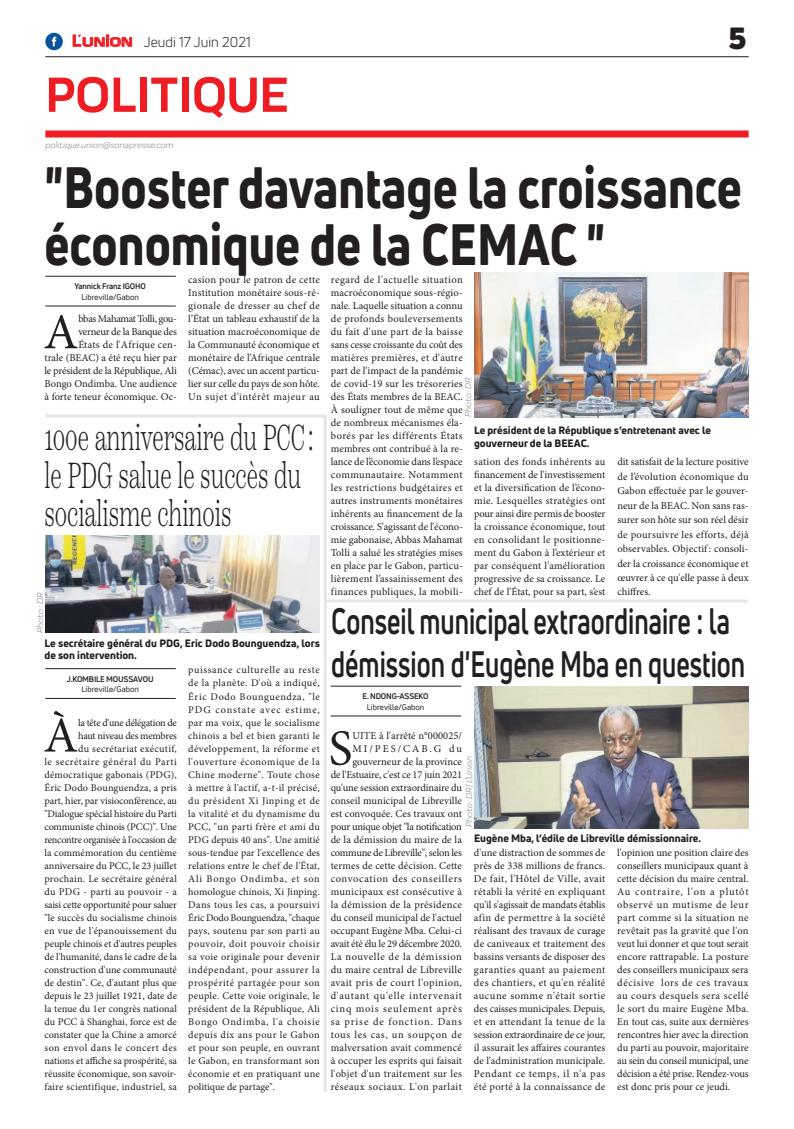
<style>
.page{position:relative;width:794px;height:1129px;background:#fff}
.page>*{position:absolute;margin:0;border:0;box-sizing:border-box;transform-origin:0 0}
.t1{font:800 57px/57px "Uni Neue";color:#231f20;scale:.83 1}
.t2{font:700 51px "Praktika";color:#ee1d23}
.t3{font:50.5px "Minion Pro";color:#231f20}
.t4{font:50.2px "Minion Pro";color:#231f20}
.t5{font:700 36px/43.2px "Uni Neue";color:#231f20;scale:.71 1}
.t6{font:300 36px/38px "Scotch Text";color:#231f20;scale:.61 1}
.t7{font:900 30px "Uni Neue";color:#231f20}
.t8{font:14px "Uni Neue";color:#231f20}
.t9{font:10.5px/13px "Minion Pro";letter-spacing:.005em;color:#231f20;text-align:justify}
.t10{font:800 10.5px/12.6px "Uni Neue";color:#231f20}
.t11{font:10.2px/13px "Minion Pro";color:#231f20;text-align:right}
.t12{font:italic 9px "Praktika";color:#818386}
.t13{font:700 8px "Uni Neue";letter-spacing:-.02em;color:#231f20}
.t14{font:8px "Uni Neue";color:#231f20}
.s1{font-family:"Eurostile";font-weight:600;font-size:15px;color:#ee1d23}
.s2{font-family:"Eurostile";font-weight:600;font-size:11.4px;color:#ee1d23}
</style>
<div class="page">
<hr style="left:45px;top:56px;width:703px;height:1px;background:#231f20">
<div style="left:45px;top:130px;width:703px;height:7px;background:#ee1d23"></div>
<svg style="left:72px;top:34px;width:60px;height:13px"></svg>
<div style="left:45px;top:33px;width:18px;height:17px;background:#08549e;border-radius:50%"></div>
<svg style="left:52px;top:37px;width:4px;height:9px"></svg>
<hr style="left:331px;top:715px;width:130px;height:1px;background:#231f20">
<hr style="left:331px;top:686px;width:130px;height:1px;background:#231f20">
<img style="left:474px;top:686px;width:274px;height:142px">
<hr style="left:45px;top:697px;width:131px;height:1px;background:#231f20">
<hr style="left:45px;top:668px;width:131px;height:1px;background:#231f20">
<img style="left:45px;top:535px;width:275px;height:97px">
<hr style="left:45px;top:414px;width:279px;height:3px;background:#e8e6e0">
<hr style="left:324px;top:599px;width:423px;height:3px;background:#e8e6e0">
<hr style="left:324px;top:415px;width:3px;height:676px;background:#e8e6e0">
<hr style="left:45px;top:305px;width:131px;height:1px;background:#231f20">
<hr style="left:45px;top:276px;width:131px;height:1px;background:#231f20">
<img style="left:474px;top:272px;width:274px;height:146px">
<h3 class="t8" style="left:72px;top:33px;width:180px"><span class="s1">L</span><span class="s2">UNION</span> Jeudi 17 Juin 2021</h3>
<h2 class="t2" style="left:45px;top:54px;width:245px">POLITIQUE</h2>
<p class="t12" style="left:45px;top:139px;width:130px">politique.union@sonapresse.com</p>
<h3 class="t7" style="left:728px;top:17px;width:19px">5</h3>
<h1 class="t1" style="left:44px;top:158px;width:842px">"Booster davantage la croissance économique de la CEMAC "</h1>
<p class="t13" style="left:75px;top:281px;width:73px">Yannick Franz IGOHO</p>
<p class="t14" style="left:82px;top:292px;width:59px">Libreville/Gabon</p>
<p class="t9" style="left:188px;top:273px;width:133px">casion pour le patron de cette Institution monétaire sous-ré&shy;gionale de dresser au chef de l’État un tableau exhaustif de la situation macroéconomique de la Communauté économique et monétaire de l’Afrique centrale (Cémac), avec un accent particu&shy;lier sur celle du pays de son hôte.<br>Un sujet d'intérêt majeur au</p>
<p class="t9" style="left:331px;top:273px;width:133px">regard de l'actuelle situation macroéconomique sous-régio&shy;nale. Laquelle situation a connu de profonds bouleversements du fait d'une part de la baisse sans cesse croissante du coût des matières premières, et d'autre part de l’impact de la pandémie de covid-19 sur les trésoreries des États membres de la BEAC.<br>À souligner tout de même que de nombreux mécanismes éla&shy;borés par les différents États membres ont contribué à la re&shy;lance de l’économie dans l’espace communautaire. Notamment les restrictions budgétaires et autres instruments monétaires inhérents au financement de la croissance. S'agissant de l'écono&shy;mie gabonaise, Abbas Mahamat Tolli a salué les stratégies mises en place par le Gabon, particu&shy;lièrement l’assainissement des finances publiques, la mobili-</p>
<h3 class="t3" style="left:43px;top:298px;width:36px">A</h3>
<p class="t9" style="left:44px;top:312px;width:134px;text-align:right">bbas Mahamat Tolli, gou&shy;verneur de la Banque des<br>États de l'Afrique cen-<br>trale (BEAC) a été reçu hier par le président de la République, Ali<br>Bongo Ondimba. Une audience à forte teneur économique. Oc-</p>
<p class="t12" style="left:462px;top:417px;width:41px;rotate:-90deg">Photo : DR</p>
<h3 class="t6" style="left:44px;top:418px;width:442px">100e anniversaire du PCC: le PDG salue le succès du socialisme chinois</h3>
<p class="t10" style="left:474px;top:424px;width:238px">Le président de la République s’entretenant avec le gouverneur de la BEEAC.</p>
<p class="t9" style="left:474px;top:455px;width:133px">sation des fonds inhérents au financement de l'investissement et la diversification de l’écono&shy;mie. Lesquelles stratégies ont pour ainsi dire permis de booster la croissance économique, tout en consolidant le positionne&shy;ment du Gabon à l’extérieur et par conséquent l'amélioration progressive de sa croissance. Le chef de l’État, pour sa part, s’est</p>
<p class="t9" style="left:617px;top:454px;width:133px;line-height:14.4px">dit satisfait de la lecture positive de l’évolution économique du Gabon effectuée par le gouver&shy;neur de la BEAC. Non sans ras&shy;surer son hôte sur son réel désir de poursuivre les efforts, déjà observables. Objectif: consoli&shy;der la croissance économique et œuvrer à ce qu'elle passe à deux chiffres.</p>
<p class="t12" style="left:34px;top:632px;width:41px;rotate:-90deg">Photo : DR</p>
<h3 class="t5" style="left:331px;top:599px;width:585px">Conseil municipal extraordinaire : la démission d'Eugène Mba en question</h3>
<p class="t13" style="left:362px;top:691px;width:68px">E. NDONG-ASSEKO</p>
<p class="t14" style="left:367px;top:701px;width:59px">Libreville/Gabon</p>
<p class="t10" style="left:45px;top:636px;width:277px">Le secrétaire général du PDG, Eric Dodo Bounguendza, lors de son intervention.</p>
<p class="t11" style="left:188px;top:663px;width:133px;text-align:justify">puissance culturelle au reste de la planète. D'où a indiqué, Éric Dodo Bounguendza, "le PDG constate avec estime, par ma voix, que le socialisme chinois a bel et bien garanti le développement, la réforme et l'ouverture économique de la Chine moderne". Toute chose à mettre à l'actif, a-t-il précisé, du président Xi Jinping et de la vitalité et du dynamisme du PCC, "un parti frère et ami du PDG depuis 40 ans". Une amitié sous-tendue par l'excellence des relations entre le chef de l'État, Ali Bongo Ondimba, et son homologue chinois, Xi Jinping.<br>Dans tous les cas, a poursuivi Éric Dodo Bounguendza, "chaque pays, soutenu par son parti au pouvoir, doit pouvoir choisir sa voie originale pour devenir indépendant, pour assurer la prospérité partagée pour son peuple. Cette voie originale, le président de la République, Ali Bongo Ondimba, l'a choisie depuis dix ans pour le Gabon et pour son peuple, en ouvrant le Gabon, en transformant son économie et en pratiquant une politique de partage".</p>
<p class="t13" style="left:67px;top:673px;width:88px">J.KOMBILE MOUSSAVOU</p>
<p class="t14" style="left:82px;top:684px;width:59px">Libreville/Gabon</p>
<h3 class="t4" style="left:43px;top:701px;width:36px">À</h3>
<p class="t11" style="left:44px;top:715px;width:134px">la tête d'une délégation de<br>haut niveau des membres<br>du secrétariat exécutif,<br>le secrétaire général du Parti démocratique gabonais (PDG),<br>Éric Dodo Bounguendza, a pris part, hier, par visioconférence, au "Dialogue spécial histoire du Parti communiste chinois (PCC)". Une rencontre organisée à l'occasion de la commémoration du centième anniversaire du PCC, le 23 juillet prochain. Le secrétaire général du PDG - parti au pouvoir - a saisi cette opportunité pour saluer "le succès du socialisme chinois en vue de l'épanouissement du peuple chinois et d'autres peuples de l'humanité, dans le cadre de la construction d'une communauté de destin". Ce, d'autant plus que depuis le 23 juillet 1921, date de la tenue du 1er congrès national du PCC à Shanghai, force est de constater que la Chine a amorcé son envol dans le concert des nations et affiche sa prospérité, sa réussite économique, son savoir&shy;faire scientifique, industriel, sa</p>
<h3 class="t3" style="left:328px;top:714px;width:25px">S</h3>
<p class="t9" style="left:331px;top:728px;width:133px;text-align:right">UITE à l'arrêté n°000025/<br>MI/PES/CAB.G du gouverneur de la province<br>de l'Estuaire, c'est ce 17 juin 2021 qu'une session extraordinaire du conseil municipal de Libreville est convoquée. Ces travaux ont pour unique objet "la notification de la démission du maire de la commune de Libreville", selon les termes de cette décision. Cette convocation des conseillers municipaux est consécutive à la démission de la présidence du conseil municipal de l'actuel occupant Eugène Mba. Celui-ci avait été élu le 29 décembre 2020.<br>La nouvelle de la démission du maire central de Libreville avait pris de court l'opinion, d'autant qu'elle intervenait cinq mois seulement après sa prise de fonction. Dans tous les cas, un soupçon de malversation avait commencé à occuper les esprits qui faisait l'objet d'un traitement sur les réseaux sociaux. L'on parlait</p>
<p class="t12" style="left:463px;top:826px;width:73px;rotate:-90deg">Photo : DR/ L’Union</p>
<p class="t10" style="left:474px;top:831px;width:228px">Eugène Mba, l’édile de Libreville démissionnaire.</p>
<p class="t9" style="left:474px;top:845px;width:133px">d'une distraction de sommes de près de 338 millions de francs.<br>De fait, l'Hôtel de Ville, avait rétabli la vérité en expliquant qu'il s'agissait de mandats établis afin de permettre à la société réalisant des travaux de curage de caniveaux et traitement des bassins versants de disposer des garanties quant au paiement des chantiers, et qu'en réalité aucune somme n'était sortie des caisses municipales. Depuis, et en attendant la tenue de la session extraordinaire de ce jour, il assurait les affaires courantes de l'administration municipale.<br>Pendant ce temps, il n'a pas été porté à la connaissance de</p>
<p class="t9" style="left:617px;top:845px;width:133px">l'opinion une position claire des conseillers municipaux quant à cette décision du maire central.<br>Au contraire, l'on a plutôt observé un mutisme de leur part comme si la situation ne revêtait pas la gravité que l'on veut lui donner et que tout serait encore rattrapable. La posture des conseillers municipaux sera décisive lors de ces travaux au cours desquels sera scellé le sort du maire Eugène Mba.<br>En tout cas, suite aux dernières rencontres hier avec la direction du parti au pouvoir, majoritaire au sein du conseil municipal, une décision a été prise. Rendez-vous est donc pris pour ce jeudi.</p>
</div>
